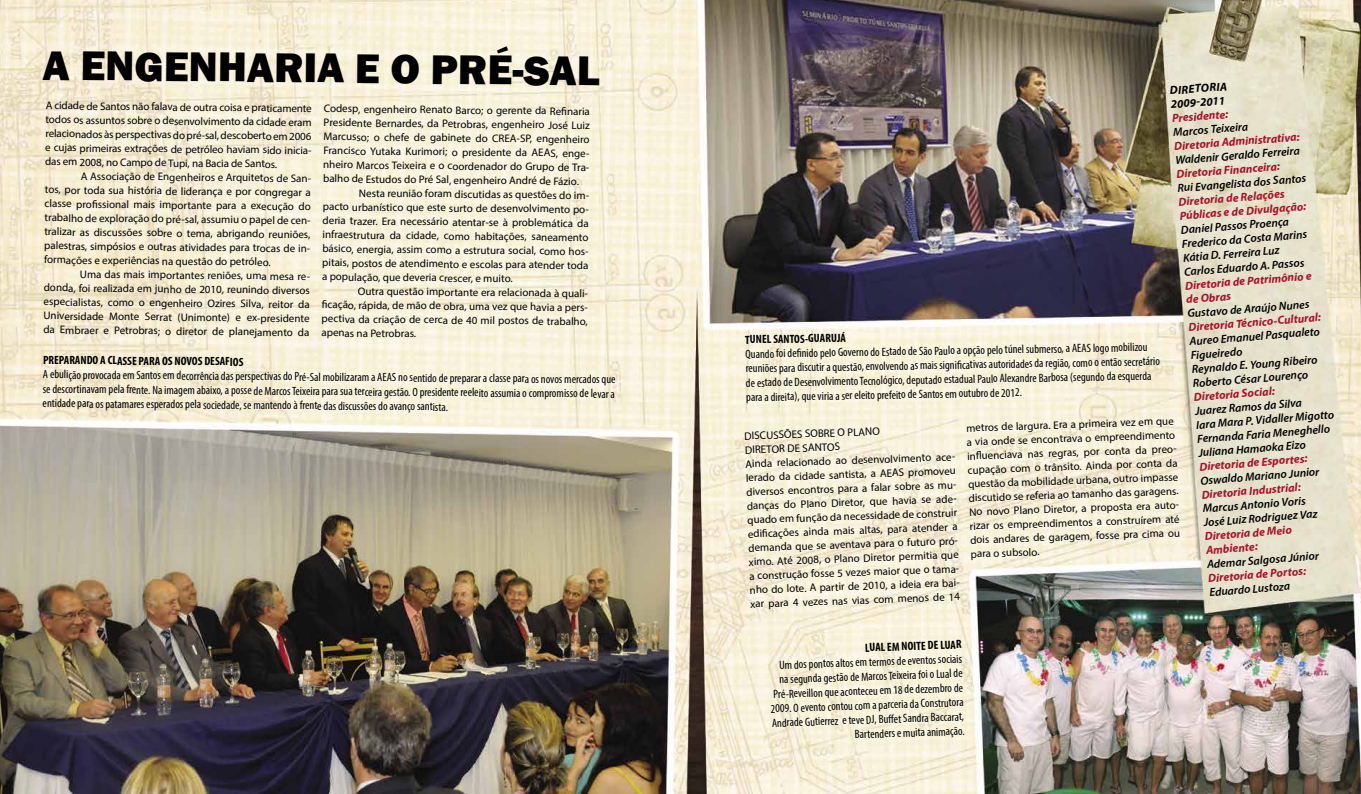
<style>
.page{position:relative;width:1361px;height:794px;background:#fff}
.page>*{position:absolute;margin:0;border:0;box-sizing:border-box;transform-origin:0 0}
.t1{font:800 42.7px "Franklin Gothic";color:#000}
.t2{font:condensed 12px/14.4px "Myriad Pro";letter-spacing:-.01em;color:#000}
.t3{font:700 condensed 12px "Myriad Pro";letter-spacing:-.01em;color:#000}
.t4{font:italic 600 11.6px/14px "Myriad Pro";color:#000}
.t5{font:italic 700 11.6px/13.8px "Myriad Pro";color:#a9132a}
.t6{font:italic 700 11.6px/14px "Myriad Pro";color:#000}
.t7{font:11px/14px "Myriad Pro";color:#000}
</style>
<div class="page">
<img style="left:0;top:0;width:1361px;height:794px">
<h1 class="t1" style="left:43px;top:36px;width:559px;rotate:1deg">A ENGENHARIA E O PRÉ-SAL</h1>
<p class="t7" style="left:46px;top:97px;width:270px;rotate:1deg">A cidade de Santos não falava de outra coisa e praticamente todos os assuntos sobre o desenvolvimento da cidade eram relacionados às perspectivas do pré-sal, descoberto em 2006 e cujas primeiras extrações de petróleo haviam sido inicia&shy;das em 2008, no Campo de Tupi, na Bacia de Santos.</p>
<p class="t7" style="left:45px;top:167px;width:270px;text-indent:36px;rotate:1deg">A Associação de Engenheiros e Arquitetos de San&shy;tos, por toda sua história de liderança e por congregar a classe profi ssional mais importante para a execução do trabalho de exploração do pré-sal, assumiu o papel de cen&shy;tralizar as discussões sobre o tema, abrigando reuniões, palestras, simpósios e outras atividades para trocas de in&shy;formações e experiências na questão do petróleo.</p>
<p class="t7" style="left:44px;top:265px;width:270px;text-indent:36px;rotate:1deg">Uma das mais importantes reniões, uma mesa re&shy;donda, foi realizada em junho de 2010, reunindo diversos especialistas, como o engenheiro Ozires Silva, reitor da Universidade Monte Serrat (Unimonte) e ex-presidente da Embraer e Petrobras; o diretor de planejamento da</p>
<p class="t7" style="left:324px;top:100px;width:270px;rotate:1deg">Codesp, engenheiro Renato Barco; o gerente da Refi naria Presidente Bernardes, da Petrobras, engenheiro José Luiz Marcusso; o chefe de gabinete do CREA-SP, engenheiro Francisco Yutaka Kurimori; o presidente da AEAS, enge&shy;nheiro Marcos Teixeira e o coordenador do Grupo de Tra&shy;balho de Estudos do Pré Sal, engenheiro André de Fázio.</p>
<p class="t7" style="left:323px;top:184px;width:270px;text-indent:36px;rotate:1deg">Nesta reunião foram discutidas as questões do im&shy;pacto urbanístico que este surto de desenvolvimento po&shy;deria trazer. Era necessário atentar-se à problemática da infraestrutura da cidade, como habitações, saneamento básico, energia, assim como a estrutura social, como hos&shy;pitais, postos de atendimento e escolas para atender toda a população, que deveria crescer, e muito.</p>
<p class="t7" style="left:322px;top:282px;width:270px;text-indent:36px;rotate:1deg">Outra questão importante era relacionada à quali&shy;fi cação, rápida, de mão de obra, uma vez que havia a pers&shy;pectiva da criação de cerca de 40 mil postos de trabalho, apenas na Petrobras.</p>
<p class="t3" style="left:43px;top:353px;width:202px">PREPARANDO A CLASSE PARA OS NOVOS DESAFIOS</p>
<p class="t2" style="left:43px;top:369px;width:574px;line-height:14.1px;text-align:justify">A ebulição provocada em Santos em decorrência das perspectivas do Pré-Sal mobilizaram a AEAS no sentido de preparar a classe para os novos mercados que se descortinavam pela frente. Na imagem abaixo, a posse de Marcos Teixeira para sua terceira gestão. O presidente reeleito assumia o compromisso de levar a entidade para os patamares esperados pela sociedade, se mantendo à frente das discussões do avanço santista.</p>
<p class="t6" style="left:1169px;top:83px;width:59px;rotate:-4deg">DIRETORIA<br>2009-2011</p>
<p class="t5" style="left:1171px;top:111px;width:58px;rotate:-4deg">Presidente:</p>
<p class="t4" style="left:1172px;top:125px;width:77px;rotate:-4deg">Marcos Teixeira</p>
<p class="t5" style="left:1173px;top:138px;width:127px;rotate:-4deg">Diretoria Administrativa:</p>
<p class="t4" style="left:1175px;top:152px;width:126px;rotate:-4deg">Waldenir Geraldo Ferreira</p>
<p class="t5" style="left:1176px;top:166px;width:105px;rotate:-4deg">Diretoria Financeira:</p>
<p class="t4" style="left:1177px;top:180px;width:130px;rotate:-4deg">Rui Evangelista dos Santos</p>
<p class="t5" style="left:1178px;top:194px;width:129px;rotate:-4deg">Diretoria de Relações<br>Públicas e de Divulgação:</p>
<p class="t4" style="left:1180px;top:222px;width:127px;rotate:-4deg">Daniel Passos Proença<br>Frederico da Costa Marins<br>Kátia D. Ferreira Luz<br>Carlos Eduardo A. Passos</p>
<p class="t5" style="left:1184px;top:278px;width:128px;line-height:14.3px;rotate:-4deg">Diretoria de Patrimônio e de Obras</p>
<p class="t4" style="left:1187px;top:306px;width:124px;rotate:-4deg">Gustavo de Araújo Nunes</p>
<p class="t5" style="left:1188px;top:319px;width:134px;rotate:-4deg">Diretoria Técnico-Cultural:</p>
<p class="t4" style="left:1189px;top:333px;width:132px;rotate:-4deg">Aureo Emanuel Pasqualeto<br>Figueiredo<br>Reynaldo E. Young Ribeiro<br>Roberto César Lourenço</p>
<p class="t5" style="left:1193px;top:389px;width:83px;rotate:-4deg">Diretoria Social:</p>
<p class="t4" style="left:1194px;top:403px;width:140px;rotate:-4deg">Juarez Ramos da Silva<br>Iara Mara P. Vidaller Migotto<br>Fernanda Faria Meneghello<br>Juliana Hamaoka Eizo</p>
<p class="t5" style="left:1199px;top:459px;width:110px;rotate:-4deg">Diretoria de Esportes:</p>
<p class="t4" style="left:1200px;top:473px;width:121px;rotate:-4deg">Oswaldo Mariano Junior</p>
<p class="t5" style="left:1201px;top:487px;width:101px;rotate:-4deg">Diretoria Industrial:</p>
<p class="t4" style="left:1202px;top:501px;width:116px;rotate:-4deg">Marcus Antonio Voris<br>José Luiz Rodriguez Vaz</p>
<p class="t5" style="left:1204px;top:529px;width:89px;line-height:14.1px;rotate:-4deg">Diretoria de Meio<br>Ambiente:</p>
<p class="t4" style="left:1206px;top:556px;width:113px;rotate:-4deg">Ademar Salgosa Júnior</p>
<p class="t5" style="left:1207px;top:570px;width:100px;rotate:-4deg">Diretoria de Portos:</p>
<p class="t4" style="left:1209px;top:584px;width:83px;rotate:-4deg">Eduardo Lustoza</p>
<p class="t3" style="left:745px;top:332px;width:102px;rotate:-1deg">TUNEL SANTOS-GUARUJÁ</p>
<p class="t2" style="left:745px;top:347px;width:416px;rotate:-1deg">Quando foi defi nido pelo Governo do Estado de São Paulo a opção pelo túnel submerso, a AEAS logo mobilizou reuniões para discutir a questão, envolvendo as mais signifi cativas autoridades da região, como o então secretário de estado de Desenvolvimento Tecnológico, deputado estadual Paulo Alexandre Barbosa (segundo da esquerda para a direita), que viria a ser eleito prefeito de Santos em outubro de 2012.</p>
<p class="t7" style="left:744px;top:429px;width:214px;rotate:-2deg">DISCUSSÕES SOBRE O PLANO<br>DIRETOR DE SANTOS<br>Ainda relacionado ao desenvolvimento ace&shy;lerado da cidade santista, a AEAS promoveu diversos encontros para a falar sobre as mu&shy;danças do Plano Diretor, que havia se ade&shy;quado em função da necessidade de construir edifi cações ainda mais altas, para atender a demanda que se aventava para o futuro pró&shy;ximo. Até 2008, o Plano Diretor permitia que a construção fosse 5 vezes maior que o tama&shy;nho do lote. A partir de 2010, a ideia era bai&shy;xar para 4 vezes nas vias com menos de 14</p>
<p class="t7" style="left:966px;top:421px;width:214px;rotate:-2deg">metros de largura. Era a primeira vez em que a via onde se encontrava o empreendimento infl uenciava nas regras, por conta da preo&shy;cupação com o trânsito. Ainda por conta da questão da mobilidade urbana, outro impasse discutido se referia ao tamanho das garagens.<br>No novo Plano Diretor, a proposta era auto&shy;rizar os empreendimentos a construírem até dois andares de garagem, fosse pra cima ou para o subsolo.</p>
<p class="t3" style="left:864px;top:640px;width:98px;rotate:-2deg">LUAL EM NOITE DE LUAR</p>
<p class="t2" style="left:769px;top:658px;width:194px;text-align:right;rotate:-2deg">Um dos pontos altos em termos de eventos sociais na segunda gestão de Marcos Teixeira foi o Lual de Pré-Reveillon que aconteceu em 18 de dezembro de 2009. O evento contou com a parceria da Construtora Andrade Gutierrez e teve DJ, Buff et Sandra Baccarat, Bartenders e muita animação.</p>
</div>
